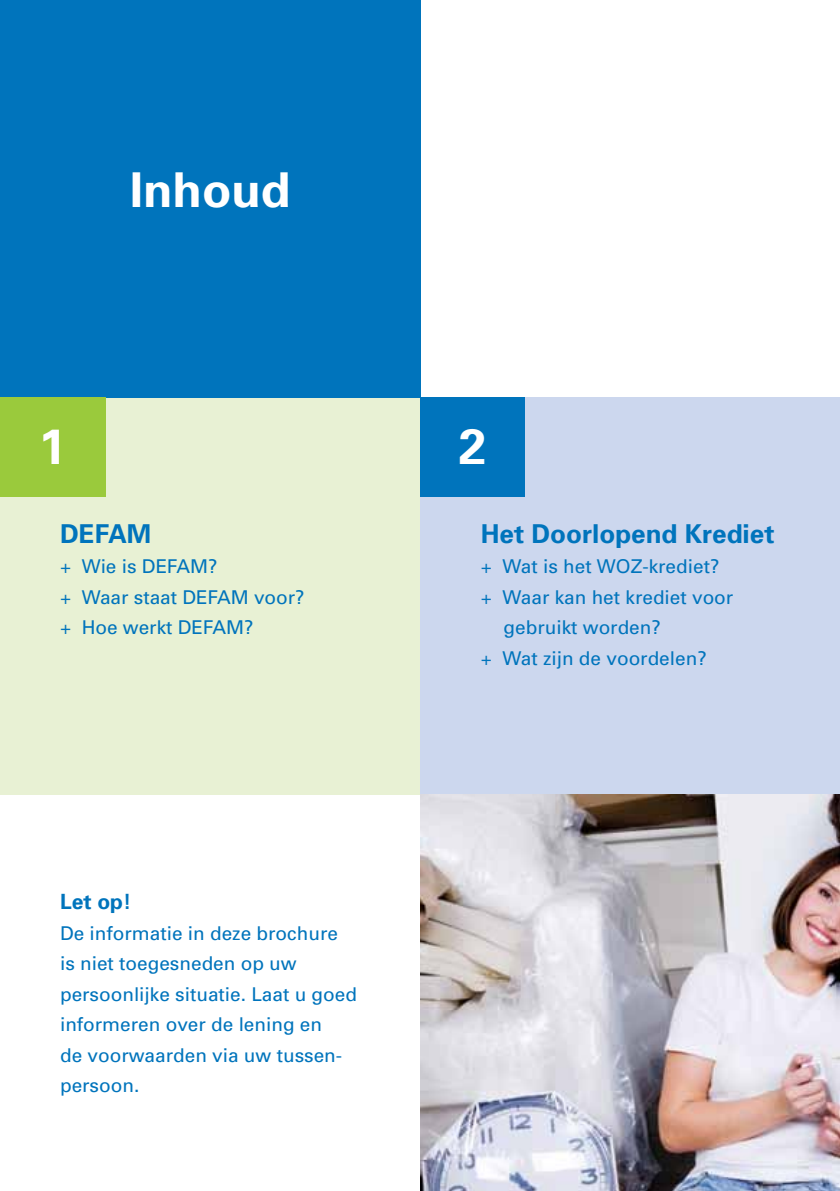
<style>
.page{position:relative;width:840px;height:1191px;background:#fff}
.page>*{position:absolute;margin:0;border:0;box-sizing:border-box;transform-origin:0 0}
.t1{font:700 49.6px "Univers";color:#fff}
.t2{font:700 48px "Univers";color:#fff}
.t3{font:700 26px "Univers";color:#0074bc}
.t4{font:700 21px "Univers";color:#0074bc}
.t5{font:19px/30.6px "Univers";color:#0074bc}
</style>
<div class="page">
<div style="left:0;top:397px;width:420px;height:397px;background:#e8f1d4"></div>
<div style="left:420px;top:397px;width:419px;height:397px;background:#ccd7ee"></div>
<img style="left:420px;top:794px;width:419px;height:397px">
<div style="left:0;top:0;width:420px;height:397px;background:#0074bc"></div>
<div style="left:0;top:397px;width:105px;height:99px;background:#9aca3c"></div>
<div style="left:420px;top:397px;width:104px;height:99px;background:#0074bc"></div>
<h2 class="t2" style="left:130px;top:159px;width:161px">Inhoud</h2>
<h1 class="t1" style="left:39px;top:415px;width:29px">1</h1>
<h1 class="t1" style="left:458px;top:415px;width:29px">2</h1>
<h3 class="t3" style="left:60px;top:516px;width:93px">DEFAM</h3>
<p class="t5" style="left:60px;top:550px;width:246px">+ Wie is DEFAM?<br>+ Waar staat DEFAM voor? + Hoe werkt DEFAM?</p>
<p class="t4" style="left:60px;top:888px;width:73px">Let op!</p>
<p class="t5" style="left:60px;top:917px;width:298px">De informatie in deze brochure is niet toegesneden op uw persoonlijke situatie. Laat u goed informeren over de lening en<br>de voorwaarden via uw tussen&shy;persoon.</p>
<h3 class="t3" style="left:480px;top:516px;width:295px">Het Doorlopend Krediet</h3>
<p class="t5" style="left:480px;top:550px;width:240px">+ Wat is het WOZ-krediet?</p>
<p class="t5" style="left:480px;top:581px;width:254px">+ Waar kan het krediet voor</p>
<p class="t5" style="left:503px;top:612px;width:159px">gebruikt worden?</p>
<p class="t5" style="left:480px;top:642px;width:227px">+ Wat zijn de voordelen?</p>
</div>
